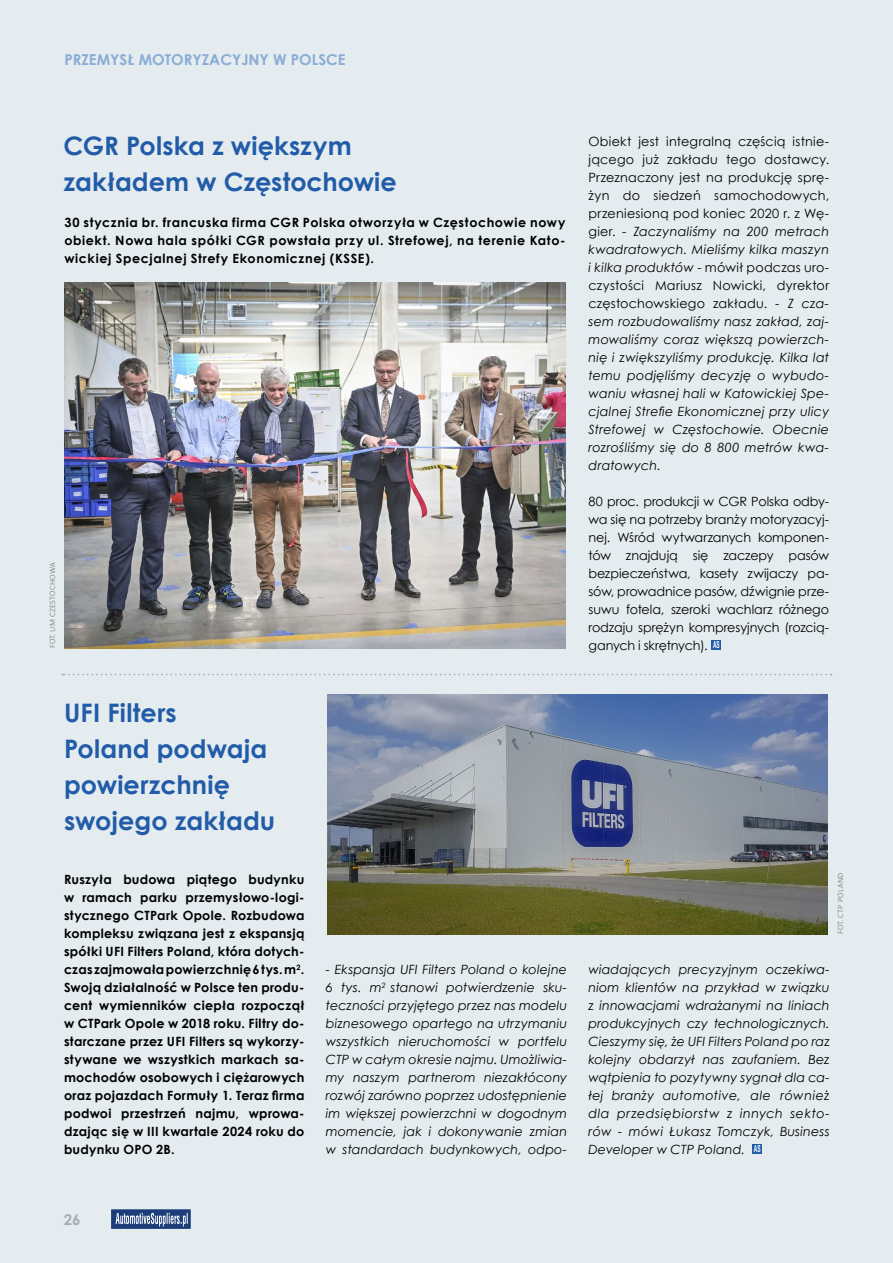
<style>
.page{position:relative;width:893px;height:1263px;background:#e5ecf0}
.page>*{position:absolute;margin:0;border:0;box-sizing:border-box;transform-origin:0 0}
.t1{font:700 25.5px/36px "Century Gothic";color:#225ca8}
.t2{font:700 15px "Century Gothic";color:#89add6}
.t3{font:700 15px "Century Gothic";color:#a6adb1}
.t4{font:italic 12.75px/18px "Century Gothic";letter-spacing:.01em;color:#000;text-align:justify}
.t5{font:700 12.75px/18px "Century Gothic";letter-spacing:.03em;color:#000;text-align:justify}
.t6{font:12.75px/18px "Century Gothic";letter-spacing:-.015em;color:#000;text-align:justify}
.t7{font:300 8.25px "Calibri";letter-spacing:.04em;color:#706f6f}
.s1{font-style:normal}
.s2{font-family:"Arial";font-weight:700;font-size:9.75px;color:#fff}
.s3{font-family:"Arial";font-weight:700;font-style:normal;font-size:9.75px;color:#fff}
</style>
<div class="page">
<svg style="left:62px;top:674px;width:770px;height:1px"></svg>
<div style="left:112px;top:1210px;width:78px;height:18px;background:#1c3d7a"></div>
<svg style="left:116px;top:1213px;width:72px;height:13px"></svg>
<img style="left:328px;top:694px;width:499px;height:240px">
<img style="left:64px;top:283px;width:502px;height:365px">
<div style="left:711px;top:640px;width:10px;height:10px;background:#225ca8"></div>
<div style="left:752px;top:1144px;width:10px;height:10px;background:#225ca8"></div>
<p class="t2" style="left:64px;top:48px;width:283px">PRZEMYSŁ MOTORYZACYJNY W POLSCE</p>
<h1 class="t1" style="left:64px;top:126px;width:335px">CGR Polska z większym zakładem w Częstochowie</h1>
<p class="t5" style="left:64px;top:212px;width:503px">30 stycznia br. francuska firma CGR Polska otworzyła w Częstochowie nowy obiekt. Nowa hala spółki CGR powstała przy ul. Strefowej, na terenie Kato&shy;wickiej Specjalnej Strefy Ekonomicznej (KSSE).</p>
<p class="t7" style="left:47px;top:648px;width:88px;rotate:-90deg">FOT. UM CZESTOCHOWA</p>
<p class="t4" style="left:588px;top:132px;width:242px"><span class="s1">Obiekt jest integralną częścią istnie&shy;jącego już zakładu tego dostawcy.<br>Przeznaczony jest na produkcję sprę&shy;żyn do siedzeń samochodowych, przeniesioną pod koniec 2020 r. z Wę&shy;gier.</span> - Zaczynaliśmy na 200 metrach kwadratowych. Mieliśmy kilka maszyn i kilka produktów <span class="s1">- mówił podczas uro&shy;czystości Mariusz Nowicki, dyrektor częstochowskiego zakładu.</span> - Z cza&shy;sem rozbudowaliśmy nasz zakład, zaj&shy;mowaliśmy coraz większą powierzch&shy;nię i zwiększyliśmy produkcję. Kilka lat temu podjęliśmy decyzję o wybudo&shy;waniu własnej hali w Katowickiej Spe&shy;cjalnej Strefie Ekonomicznej przy ulicy Strefowej w Częstochowie. Obecnie rozrośliśmy się do 8 800 metrów kwa&shy;dratowych.</p>
<p class="t6" style="left:588px;top:492px;width:242px">80 proc. produkcji w CGR Polska odby&shy;wa się na potrzeby branży motoryzacyj&shy;nej. Wśród wytwarzanych komponen&shy;tów znajdują się zaczepy pasów bezpieczeństwa, kasety zwijaczy pa&shy;sów, prowadnice pasów, dźwignie prze&shy;suwu fotela, szeroki wachlarz różnego rodzaju sprężyn kompresyjnych (rozcią&shy;ganych i skrętnych). <span class="s2">AS</span></p>
<h1 class="t1" style="left:64px;top:693px;width:213px">UFI Filters<br>Poland podwaja powierzchnię swojego zakładu</h1>
<p class="t5" style="left:64px;top:869px;width:242px">Ruszyła budowa piątego budynku w ramach parku przemysłowo-logi&shy;stycznego CTPark Opole. Rozbudowa kompleksu związana jest z ekspansją spółki UFI Filters Poland, która dotych&shy;czas zajmowała powierzchnię 6 tys. m<sup>2</sup>.<br>Swoją działalność w Polsce ten produ&shy;cent wymienników ciepła rozpoczął w CTPark Opole w 2018 roku. Filtry do&shy;starczane przez UFI Filters są wykorzy&shy;stywane we wszystkich markach sa&shy;mochodów osobowych i ciężarowych oraz pojazdach Formuły 1. Teraz firma podwoi przestrzeń najmu, wprowa&shy;dzając się w III kwartale 2024 roku do budynku OPO 2B.</p>
<p class="t7" style="left:835px;top:934px;width:63px;rotate:-90deg">FOT. CTP POLAND</p>
<p class="t4" style="left:326px;top:960px;width:243px">- Ekspansja UFI Filters Poland o kolejne 6 tys. m<sup>2</sup> stanowi potwierdzenie sku&shy;teczności przyjętego przez nas modelu biznesowego opartego na utrzymaniu wszystkich nieruchomości w portfelu CTP w całym okresie najmu. Umożliwia&shy;my naszym partnerom niezakłócony rozwój zarówno poprzez udostępnienie im większej powierzchni w dogodnym momencie, jak i dokonywanie zmian w standardach budynkowych, odpo-</p>
<p class="t4" style="left:588px;top:960px;width:243px">wiadających precyzyjnym oczekiwa&shy;niom klientów na przykład w związku z innowacjami wdrażanymi na liniach produkcyjnych czy technologicznych.<br>Cieszymy się, że UFI Filters Poland po raz kolejny obdarzył nas zaufaniem. Bez wątpienia to pozytywny sygnał dla ca&shy;łej branży automotive, ale również dla przedsiębiorstw z innych sekto&shy;rów - mówi Łukasz Tomczyk, Business Developer w CTP Poland. <span class="s3">AS</span></p>
<p class="t3" style="left:64px;top:1208px;width:18px">26</p>
</div>
